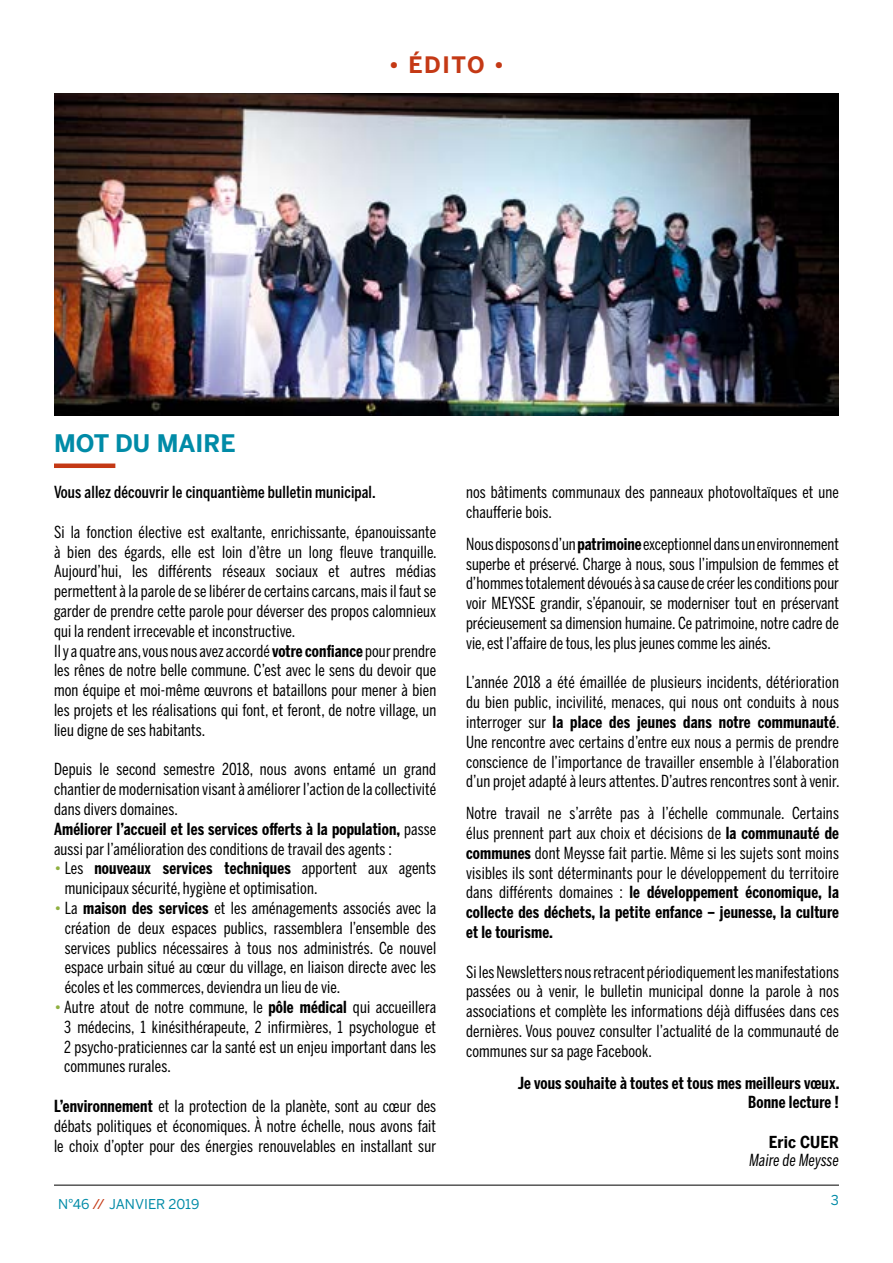
<style>
.page{position:relative;width:893px;height:1263px;background:#fff}
.page>*{position:absolute;margin:0;border:0;box-sizing:border-box;transform-origin:0 0}
.t1{font:700 24px "Benton Sans";color:#008ba7}
.t2{font:700 22.5px "Benton Sans";letter-spacing:.07em;color:#c43915}
.t3{font:16.5px/19.8px "Benton Sans Compressed";letter-spacing:.01em;color:#000;text-align:justify}
.t4{font:700 16.5px/19.8px "Benton Sans Compressed";letter-spacing:.01em;color:#000;text-align:right}
.t5{font:500 16.5px "Benton Sans Compressed";letter-spacing:.01em;color:#000}
.t6{font:italic 16.5px "Benton Sans Compressed";letter-spacing:.005em;color:#000}
.t7{font:700 16.5px "Benton Sans Condensed";letter-spacing:.01em;color:#000}
.t8{font:13.5px "Benton Sans";color:#008ba7}
.s1{font-weight:700}
.s2{color:#8fb040}
.s3{color:#c43915}
</style>
<div class="page">
<img style="left:54px;top:94px;width:785px;height:321px">
<hr style="left:54px;top:1185px;width:785px;height:1px;background:#000">
<div style="left:54px;top:463px;width:61px;height:5px;background:#c43915"></div>
<h1 class="t1" style="left:54px;top:428px;width:183px">MOT DU MAIRE</h1>
<h2 class="t2" style="left:389px;top:51px;width:117px">• ÉDITO •</h2>
<p class="t5" style="left:54px;top:482px;width:323px">Vous allez découvrir le cinquantième bulletin municipal.</p>
<p class="t3" style="left:54px;top:522px;width:384px;text-align:left">Si la fonction élective est exaltante, enrichissante, épanouissante à bien des égards, elle est loin d’être un long fleuve tranquille.<br>Aujourd’hui, les différents réseaux sociaux et autres médias permettent à la parole de se libérer de certains carcans, mais il faut se garder de prendre cette parole pour déverser des propos calomnieux qui la rendent irrecevable et inconstructive.<br>Il y a quatre ans, vous nous avez accordé <span class="s1">votre confiance</span> pour prendre les rênes de notre belle commune. C’est avec le sens du devoir que mon équipe et moi-même œuvrons et bataillons pour mener à bien les projets et les réalisations qui font, et feront, de notre village, un lieu digne de ses habitants.</p>
<p class="t3" style="left:54px;top:759px;width:384px;text-align:left">Depuis le second semestre 2018, nous avons entamé un grand chantier de modernisation visant à améliorer l’action de la collectivité dans divers domaines.<br><span class="s1">Améliorer l’accueil et les services offerts à la population,</span> passe aussi par l’amélioration des conditions de travail des agents :</p>
<p class="t3" style="left:65px;top:858px;width:373px;text-indent:-11px"><span class="s2">•</span> Les <span class="s1">nouveaux services techniques</span> apportent aux agents municipaux sécurité, hygiène et optimisation.</p>
<p class="t3" style="left:65px;top:898px;width:373px;text-indent:-11px"><span class="s2">•</span> La <span class="s1">maison des services</span> et les aménagements associés avec la création de deux espaces publics, rassemblera l’ensemble des services publics nécessaires à tous nos administrés. Ce nouvel espace urbain situé au cœur du village, en liaison directe avec les écoles et les commerces, deviendra un lieu de vie.</p>
<p class="t3" style="left:64px;top:997px;width:373px;text-indent:-10px"><span class="s2">•</span> Autre atout de notre commune, le <span class="s1">pôle médical</span> qui accueillera 3 médecins, 1 kinésithérapeute, 2 infirmières, 1 psychologue et 2 psycho-praticiennes car la santé est un enjeu important dans les communes rurales.</p>
<p class="t3" style="left:54px;top:1096px;width:384px"><span class="s1">L’environnement</span> et la protection de la planète, sont au cœur des débats politiques et économiques. À notre échelle, nous avons fait le choix d’opter pour des énergies renouvelables en installant sur</p>
<p class="t3" style="left:466px;top:482px;width:374px">nos bâtiments communaux des panneaux photovoltaïques et une chaufferie bois.</p>
<p class="t3" style="left:466px;top:534px;width:374px">Nous disposons d’un <span class="s1">patrimoine</span> exceptionnel dans un environnement superbe et préservé. Charge à nous, sous l’impulsion de femmes et d’hommes totalement dévoués à sa cause de créer les conditions pour voir MEYSSE grandir, s’épanouir, se moderniser tout en préservant précieusement sa dimension humaine. Ce patrimoine, notre cadre de vie, est l’affaire de tous, les plus jeunes comme les ainés.</p>
<p class="t3" style="left:466px;top:672px;width:375px">L’année 2018 a été émaillée de plusieurs incidents, détérioration du bien public, incivilité, menaces, qui nous ont conduits à nous interroger sur <span class="s1">la place des jeunes dans notre communauté</span>.<br>Une rencontre avec certains d’entre eux nous a permis de prendre conscience de l’importance de travailler ensemble à l’élaboration d’un projet adapté à leurs attentes. D’autres rencontres sont à venir.</p>
<p class="t3" style="left:466px;top:803px;width:374px">Notre travail ne s’arrête pas à l’échelle communale. Certains élus prennent part aux choix et décisions de <span class="s1">la communauté de communes</span> dont Meysse fait partie. Même si les sujets sont moins visibles ils sont déterminants pour le développement du territoire dans différents domaines : <span class="s1">le développement économique, la collecte des déchets, la petite enfance – jeunesse, la culture et le tourisme.</span></p>
<p class="t3" style="left:466px;top:962px;width:374px">Si les Newsletters nous retracent périodiquement les manifestations passées ou à venir, le bulletin municipal donne la parole à nos associations et complète les informations déjà diffusées dans ces dernières. Vous pouvez consulter l’actualité de la communauté de communes sur sa page Facebook.</p>
<p class="t4" style="left:518px;top:1073px;width:323px">Je vous souhaite à toutes et tous mes meilleurs vœux.<br>Bonne lecture !</p>
<p class="t7" style="left:769px;top:1130px;width:72px">Eric CUER</p>
<p class="t6" style="left:749px;top:1150px;width:91px">Maire de Meysse</p>
<p class="t8" style="left:58px;top:1195px;width:143px">N°46 <span class="s3">//</span> JANVIER 2019</p>
<p class="t8" style="left:831px;top:1192px;width:10px">3</p>
</div>
